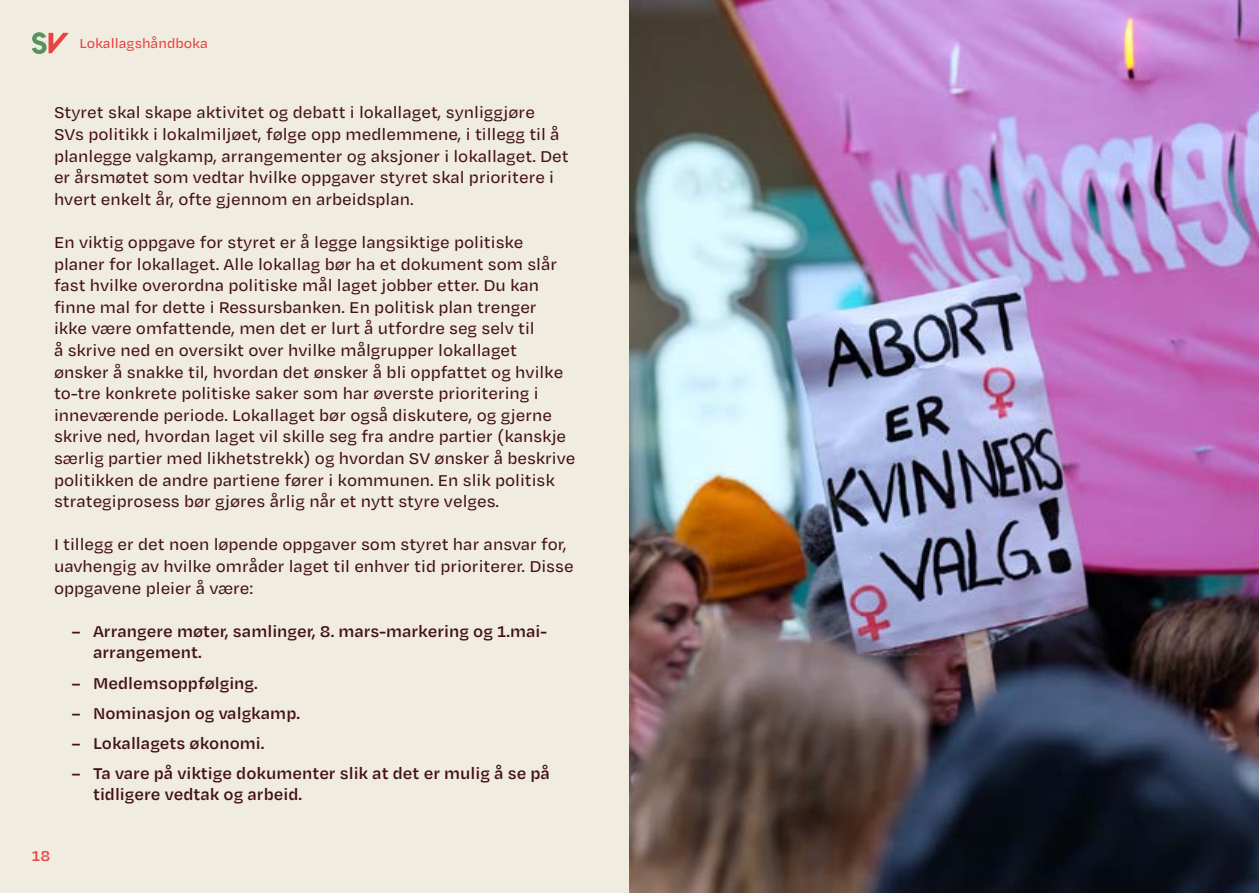
<style>
.page{position:relative;width:1259px;height:893px;background:#f0ecdf}
.page>*{position:absolute;margin:0;border:0;box-sizing:border-box;transform-origin:0 0}
.t1{font:500 18px/21.6px "Degular Text";color:#43111c}
.t2{font:600 18px/21.6px "Degular Text";color:#43111c}
.t3{font:600 16.5px "Degular Text";color:#e84242}
.t4{font:500 15px "Degular Text";color:#e84242}
</style>
<div class="page">
<svg style="left:32px;top:32px;width:37px;height:22px"></svg>
<img style="left:629px;top:0;width:630px;height:893px">
<p class="t4" style="left:80px;top:34px;width:130px">Lokallagshåndboka</p>
<p class="t1" style="left:54px;top:101px;width:516px">Styret skal skape aktivitet og debatt i lokallaget, synliggjøre SVs politikk i lokalmiljøet, følge opp medlemmene, i tillegg til å planlegge valgkamp, arrangementer og aksjoner i lokallaget. Det er årsmøtet som vedtar hvilke oppgaver styret skal prioritere i hvert enkelt år, ofte gjennom en arbeidsplan.</p>
<p class="t1" style="left:54px;top:231px;width:523px">En viktig oppgave for styret er å legge langsiktige politiske planer for lokallaget. Alle lokallag bør ha et dokument som slår fast hvilke overordna politiske mål laget jobber etter. Du kan finne mal for dette i Ressursbanken. En politisk plan trenger<br>ikke være omfattende, men det er lurt å utfordre seg selv til<br>å skrive ned en oversikt over hvilke målgrupper lokallaget ønsker å snakke til, hvordan det ønsker å bli oppfattet og hvilke to-tre konkrete politiske saker som har øverste prioritering i inneværende periode. Lokallaget bør også diskutere, og gjerne skrive ned, hvordan laget vil skille seg fra andre partier (kanskje særlig partier med likhetstrekk) og hvordan SV ønsker å beskrive politikken de andre partiene fører i kommunen. En slik politisk strategiprosess bør gjøres årlig når et nytt styre velges.</p>
<p class="t1" style="left:54px;top:533px;width:521px">I tillegg er det noen løpende oppgaver som styret har ansvar for, uavhengig av hvilke områder laget til enhver tid prioriterer. Disse oppgavene pleier å være:</p>
<p class="t2" style="left:93px;top:619px;width:455px;text-indent:-21px">– Arrangere møter, samlinger, 8. mars-markering og 1.mai&shy;arrangement.</p>
<p class="t2" style="left:72px;top:671px;width:187px">– Medlemsoppfølging.</p>
<p class="t2" style="left:72px;top:701px;width:230px">– Nominasjon og valgkamp.</p>
<p class="t2" style="left:72px;top:731px;width:194px">– Lokallagets økonomi.</p>
<p class="t2" style="left:93px;top:761px;width:458px;text-indent:-21px">– Ta vare på viktige dokumenter slik at det er mulig å se på tidligere vedtak og arbeid.</p>
<p class="t3" style="left:32px;top:845px;width:20px">18</p>
</div>
